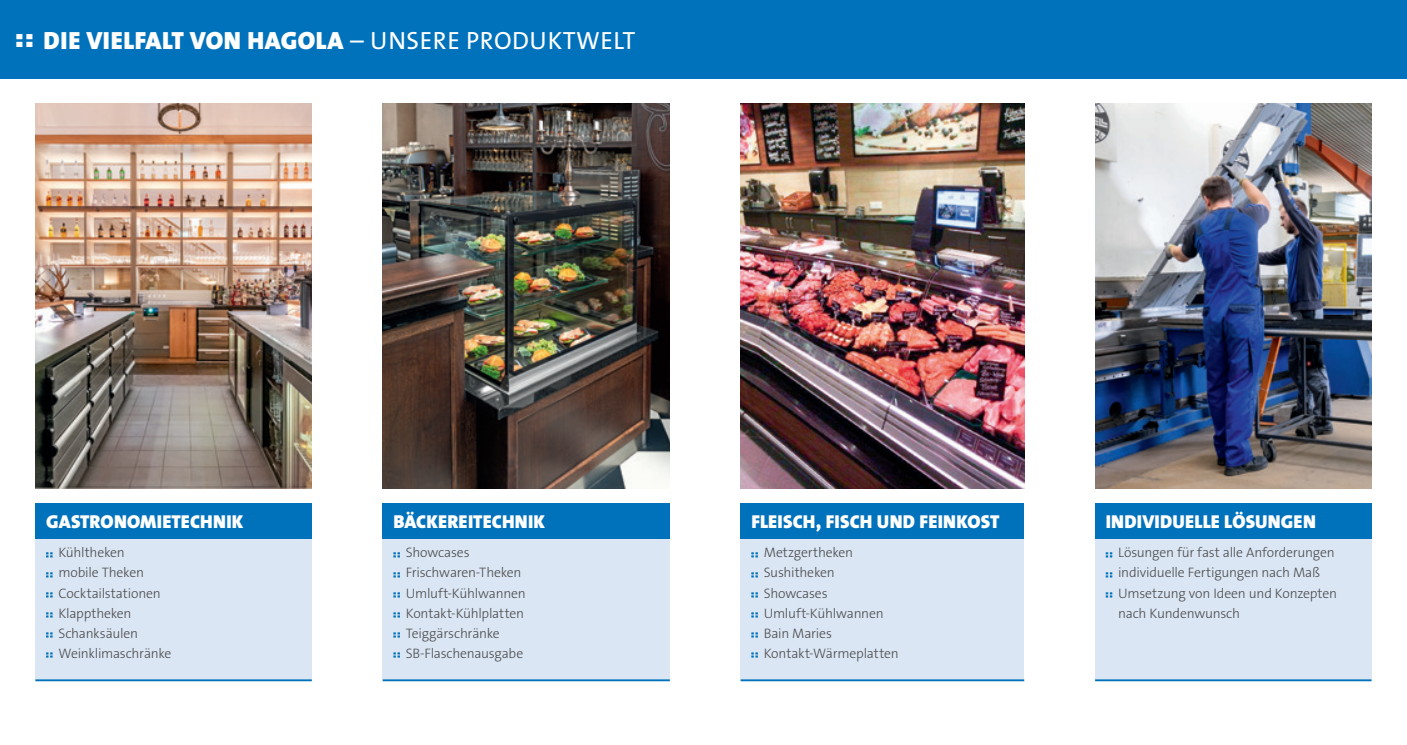
<style>
.page{position:relative;width:1407px;height:745px;background:#fff}
.page>*{position:absolute;margin:0;border:0;box-sizing:border-box;transform-origin:0 0}
.t1{font:900 25px "The Sans B9";letter-spacing:.02em;color:#fff}
.t2{font:900 18.75px "The Sans B9";letter-spacing:.01em;color:#fff}
.t3{font:300 13.75px/20px "The Sans B3";letter-spacing:-.02em;color:#4b4c4d}
.s1{font-family:"Univers"}
.s2{font-family:"The Sans B5 Plain";font-weight:400}
</style>
<div class="page">
<div style="left:0;top:0;width:1407px;height:78px;background:#0072bc"></div>
<div style="left:35px;top:503px;width:277px;height:35px;background:#0072bc"></div>
<div style="left:35px;top:538px;width:277px;height:141px;background:#dbe6f4"></div>
<hr style="left:35px;top:679px;width:277px;height:1px;background:#0072bc">
<svg style="left:46px;top:552px;width:7px;height:5px"></svg>
<svg style="left:46px;top:572px;width:7px;height:5px"></svg>
<svg style="left:46px;top:592px;width:7px;height:5px"></svg>
<svg style="left:46px;top:612px;width:7px;height:5px"></svg>
<svg style="left:46px;top:632px;width:7px;height:5px"></svg>
<svg style="left:46px;top:652px;width:7px;height:5px"></svg>
<div style="left:383px;top:503px;width:287px;height:35px;background:#0072bc"></div>
<div style="left:383px;top:538px;width:287px;height:141px;background:#dbe6f4"></div>
<hr style="left:383px;top:679px;width:287px;height:1px;background:#0072bc">
<svg style="left:393px;top:552px;width:7px;height:5px"></svg>
<svg style="left:393px;top:572px;width:7px;height:5px"></svg>
<svg style="left:393px;top:592px;width:7px;height:5px"></svg>
<svg style="left:393px;top:612px;width:7px;height:5px"></svg>
<svg style="left:393px;top:632px;width:7px;height:5px"></svg>
<svg style="left:393px;top:652px;width:7px;height:5px"></svg>
<div style="left:741px;top:503px;width:283px;height:35px;background:#0072bc"></div>
<div style="left:741px;top:538px;width:283px;height:141px;background:#dbe6f4"></div>
<hr style="left:741px;top:679px;width:283px;height:1px;background:#0072bc">
<svg style="left:751px;top:552px;width:7px;height:5px"></svg>
<svg style="left:751px;top:572px;width:7px;height:5px"></svg>
<svg style="left:751px;top:592px;width:7px;height:5px"></svg>
<svg style="left:751px;top:612px;width:7px;height:5px"></svg>
<svg style="left:751px;top:632px;width:7px;height:5px"></svg>
<svg style="left:751px;top:652px;width:7px;height:5px"></svg>
<div style="left:1095px;top:503px;width:276px;height:35px;background:#0072bc"></div>
<div style="left:1095px;top:538px;width:276px;height:141px;background:#dbe6f4"></div>
<hr style="left:1095px;top:679px;width:276px;height:1px;background:#0072bc">
<svg style="left:1106px;top:552px;width:6px;height:5px"></svg>
<svg style="left:1106px;top:572px;width:6px;height:5px"></svg>
<svg style="left:1106px;top:592px;width:6px;height:5px"></svg>
<img style="left:35px;top:103px;width:277px;height:385px">
<img style="left:383px;top:103px;width:287px;height:385px">
<img style="left:741px;top:103px;width:283px;height:385px">
<img style="left:1095px;top:103px;width:276px;height:385px">
<h1 class="t1" style="left:15px;top:27px;width:622px"><span class="s1">::</span> DIE VIELFALT VON HAGOLA <span class="s2">– UNSERE PRODUKTWELT</span></h1>
<h2 class="t2" style="left:46px;top:511px;width:199px">GASTRONOMIETECHNIK</h2>
<p class="t3" style="left:58px;top:543px;width:115px">Kühltheken<br>mobile Theken<br>Cocktailstationen<br>Klapptheken<br>Schanksäulen<br>Weinklimaschränke</p>
<h2 class="t2" style="left:393px;top:511px;width:153px">BÄCKEREITECHNIK</h2>
<p class="t3" style="left:406px;top:543px;width:121px">Showcases<br>Frischwaren-Theken<br>Umluft-Kühlwannen<br>Kontakt-Kühlplatten<br>Teiggärschränke<br>SB-Flaschenausgabe</p>
<h2 class="t2" style="left:751px;top:511px;width:250px">FLEISCH, FISCH UND FEINKOST</h2>
<p class="t3" style="left:764px;top:543px;width:137px">Metzgertheken<br>Sushitheken<br>Showcases<br>Umluft-Kühlwannen<br>Bain Maries<br>Kontakt-Wärmeplatten</p>
<h2 class="t2" style="left:1106px;top:511px;width:212px">INDIVIDUELLE LÖSUNGEN</h2>
<p class="t3" style="left:1118px;top:543px;width:220px">Lösungen für fast alle Anforderungen individuelle Fertigungen nach Maß<br>Umsetzung von Ideen und Konzepten nach Kundenwunsch</p>
</div>
